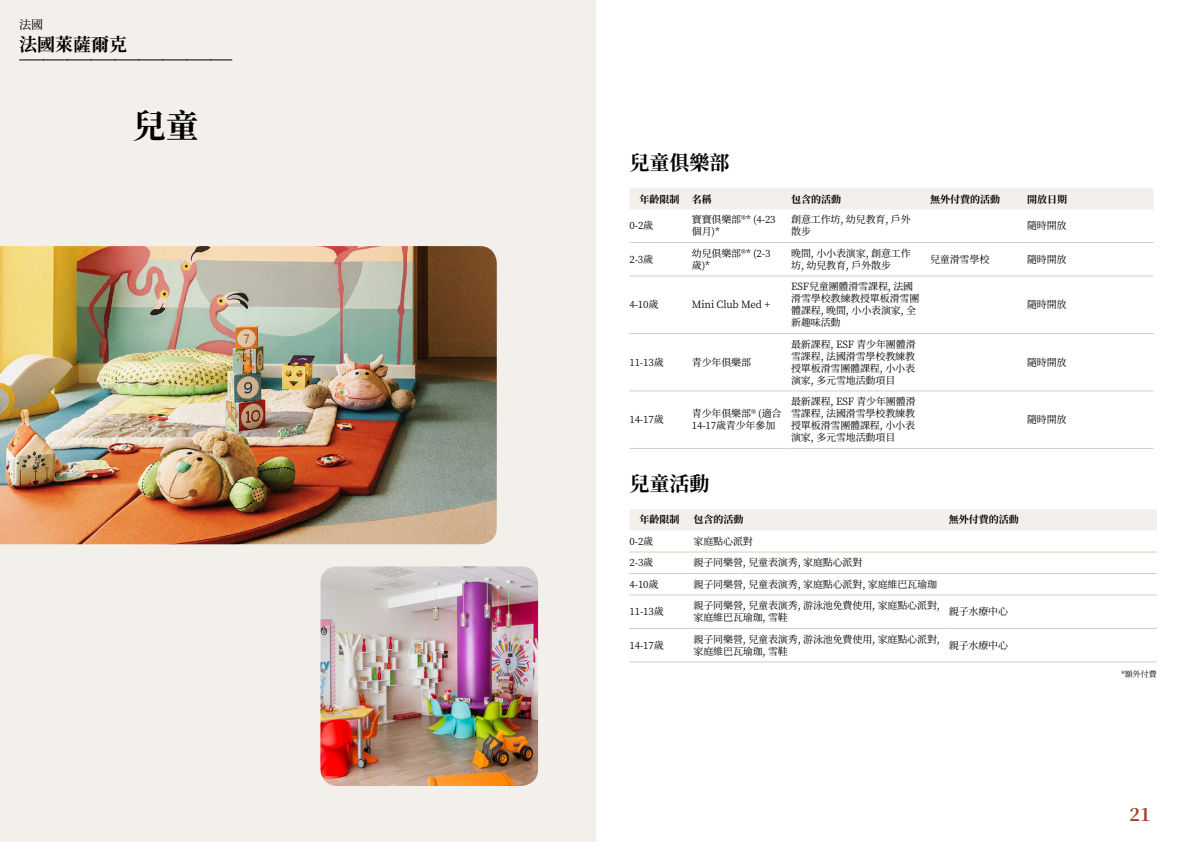
<style>
.page{position:relative;width:1191px;height:842px;background:#fff}
.page>*{position:absolute;margin:0;border:0;box-sizing:border-box;transform-origin:0 0}
.t1{font:700 33px "Noto Serif SC";color:#000}
.t2{font:700 20px "Noto Serif SC";color:#000}
.t3{font:700 18px "Noto Serif SC";color:#000}
.t4{font:700 18px "Noto Serif SC";color:#9d432c}
.t5{font:12px "Noto Serif SC";color:#000}
.t6{font:10px/12px "Noto Serif SC";letter-spacing:-.015em;color:#000}
.t7{font:700 10px "Noto Serif SC";color:#000}
.t8{font:8px "Noto Serif SC";color:#000}
</style>
<div class="page">
<div style="left:0;top:0;width:595px;height:842px;background:#f3f0ec"></div>
<img style="left:0;top:246px;width:497px;height:298px">
<img style="left:320px;top:566px;width:218px;height:220px">
<svg style="left:20px;top:60px;width:212px;height:1px"></svg>
<div style="left:630px;top:188px;width:523px;height:22px;background:#f3f0ec"></div>
<hr style="left:629px;top:242px;width:63px;height:1px;background:#d7cdc1">
<hr style="left:692px;top:242px;width:99px;height:1px;background:#d7cdc1">
<hr style="left:791px;top:242px;width:139px;height:1px;background:#d7cdc1">
<hr style="left:930px;top:242px;width:97px;height:1px;background:#d7cdc1">
<hr style="left:1027px;top:242px;width:126px;height:1px;background:#d7cdc1">
<hr style="left:629px;top:275px;width:63px;height:1px;background:#d7cdc1">
<hr style="left:692px;top:275px;width:99px;height:1px;background:#d7cdc1">
<hr style="left:791px;top:275px;width:139px;height:1px;background:#d7cdc1">
<hr style="left:930px;top:275px;width:97px;height:1px;background:#d7cdc1">
<hr style="left:1027px;top:275px;width:126px;height:1px;background:#d7cdc1">
<hr style="left:629px;top:333px;width:63px;height:1px;background:#d7cdc1">
<hr style="left:692px;top:333px;width:99px;height:1px;background:#d7cdc1">
<hr style="left:791px;top:333px;width:139px;height:1px;background:#d7cdc1">
<hr style="left:930px;top:333px;width:97px;height:1px;background:#d7cdc1">
<hr style="left:1027px;top:333px;width:126px;height:1px;background:#d7cdc1">
<hr style="left:629px;top:390px;width:63px;height:1px;background:#d7cdc1">
<hr style="left:692px;top:390px;width:99px;height:1px;background:#d7cdc1">
<hr style="left:791px;top:390px;width:139px;height:1px;background:#d7cdc1">
<hr style="left:930px;top:390px;width:97px;height:1px;background:#d7cdc1">
<hr style="left:1027px;top:390px;width:126px;height:1px;background:#d7cdc1">
<hr style="left:629px;top:448px;width:63px;height:1px;background:#d7cdc1">
<hr style="left:692px;top:448px;width:99px;height:1px;background:#d7cdc1">
<hr style="left:791px;top:448px;width:139px;height:1px;background:#d7cdc1">
<hr style="left:930px;top:448px;width:97px;height:1px;background:#d7cdc1">
<hr style="left:1027px;top:448px;width:126px;height:1px;background:#d7cdc1">
<div style="left:630px;top:509px;width:527px;height:21px;background:#f3f0ec"></div>
<hr style="left:629px;top:551px;width:64px;height:1px;background:#d7cdc1">
<hr style="left:693px;top:551px;width:255px;height:1px;background:#d7cdc1">
<hr style="left:948px;top:551px;width:209px;height:1px;background:#d7cdc1">
<hr style="left:629px;top:573px;width:64px;height:1px;background:#d7cdc1">
<hr style="left:693px;top:573px;width:255px;height:1px;background:#d7cdc1">
<hr style="left:948px;top:573px;width:209px;height:1px;background:#d7cdc1">
<hr style="left:629px;top:594px;width:64px;height:1px;background:#d7cdc1">
<hr style="left:693px;top:594px;width:255px;height:1px;background:#d7cdc1">
<hr style="left:948px;top:594px;width:209px;height:1px;background:#d7cdc1">
<hr style="left:629px;top:628px;width:64px;height:1px;background:#d7cdc1">
<hr style="left:693px;top:628px;width:255px;height:1px;background:#d7cdc1">
<hr style="left:948px;top:628px;width:209px;height:1px;background:#d7cdc1">
<hr style="left:629px;top:661px;width:64px;height:1px;background:#d7cdc1">
<hr style="left:693px;top:661px;width:255px;height:1px;background:#d7cdc1">
<hr style="left:948px;top:661px;width:209px;height:1px;background:#d7cdc1">
<p class="t5" style="left:19px;top:17px;width:25px">法國</p>
<h3 class="t3" style="left:19px;top:34px;width:110px">法國萊薩爾克</h3>
<h1 class="t1" style="left:133px;top:107px;width:67px">兒童</h1>
<h2 class="t2" style="left:629px;top:151px;width:101px">兒童俱樂部</h2>
<p class="t7" style="left:639px;top:193px;width:74px">年齡限制 名稱</p>
<p class="t7" style="left:791px;top:193px;width:51px">包含的活動</p>
<p class="t7" style="left:930px;top:193px;width:71px">無外付費的活動</p>
<p class="t7" style="left:1027px;top:193px;width:41px">開放日期</p>
<p class="t6" style="left:629px;top:220px;width:25px">0-2歲</p>
<p class="t6" style="left:692px;top:214px;width:85px">寶寶俱樂部®* (4-23個月)*</p>
<p class="t6" style="left:791px;top:214px;width:121px">創意工作坊, 幼兒教育, 戶外散步</p>
<p class="t6" style="left:1027px;top:220px;width:41px">隨時開放</p>
<p class="t6" style="left:629px;top:253px;width:25px">2-3歲</p>
<p class="t6" style="left:692px;top:247px;width:80px">幼兒俱樂部®* (2-3歲)*</p>
<p class="t6" style="left:791px;top:247px;width:121px">晚間, 小小表演家, 創意工作坊, 幼兒教育, 戶外散步</p>
<p class="t6" style="left:930px;top:253px;width:61px">兒童滑雪學校</p>
<p class="t6" style="left:1027px;top:253px;width:41px">隨時開放</p>
<p class="t6" style="left:629px;top:299px;width:30px">4-10歲</p>
<p class="t6" style="left:692px;top:299px;width:80px">Mini Club Med +</p>
<p class="t6" style="left:791px;top:281px;width:130px">ESF兒童團體滑雪課程, 法國滑雪學校教練教授單板滑雪團體課程, 晚間, 小小表演家, 全新趣味活動</p>
<p class="t6" style="left:1027px;top:299px;width:41px">隨時開放</p>
<p class="t6" style="left:629px;top:356px;width:36px">11-13歲</p>
<p class="t6" style="left:692px;top:356px;width:61px">青少年俱樂部</p>
<p class="t6" style="left:629px;top:414px;width:36px">14-17歲</p>
<p class="t6" style="left:692px;top:408px;width:91px">青少年俱樂部® (適合<br>14-17歲青少年參加</p>
<p class="t6" style="left:791px;top:338px;width:126px;text-align:justify">最新課程, ESF 青少年團體滑雪課程, 法國滑雪學校教練教授單板滑雪團體課程, 小小表演家, 多元雪地活動項目</p>
<p class="t6" style="left:791px;top:396px;width:126px;text-align:justify">最新課程, ESF 青少年團體滑雪課程, 法國滑雪學校教練教授單板滑雪團體課程, 小小表演家, 多元雪地活動項目</p>
<p class="t6" style="left:1027px;top:356px;width:41px">隨時開放</p>
<p class="t6" style="left:1027px;top:414px;width:41px">隨時開放</p>
<h2 class="t2" style="left:629px;top:472px;width:81px">兒童活動</h2>
<p class="t7" style="left:639px;top:514px;width:41px">年齡限制</p>
<p class="t7" style="left:693px;top:514px;width:51px">包含的活動</p>
<p class="t7" style="left:948px;top:514px;width:71px">無外付費的活動</p>
<p class="t6" style="left:629px;top:535px;width:25px">0-2歲</p>
<p class="t6" style="left:693px;top:535px;width:61px">家庭點心派對</p>
<p class="t6" style="left:629px;top:557px;width:25px">2-3歲</p>
<p class="t6" style="left:693px;top:557px;width:170px">親子同樂營, 兒童表演秀, 家庭點心派對</p>
<p class="t6" style="left:629px;top:578px;width:30px">4-10歲</p>
<p class="t6" style="left:693px;top:578px;width:245px">親子同樂營, 兒童表演秀, 家庭點心派對, 家庭維巴瓦瑜珈</p>
<p class="t6" style="left:629px;top:606px;width:36px">11-13歲</p>
<p class="t6" style="left:693px;top:600px;width:248px">親子同樂營, 兒童表演秀, 游泳池免費使用, 家庭點心派對,家庭維巴瓦瑜珈, 雪鞋</p>
<p class="t6" style="left:948px;top:606px;width:61px">親子水療中心</p>
<p class="t6" style="left:629px;top:639px;width:36px">14-17歲</p>
<p class="t6" style="left:693px;top:633px;width:248px">親子同樂營, 兒童表演秀, 游泳池免費使用, 家庭點心派對,家庭維巴瓦瑜珈, 雪鞋</p>
<p class="t6" style="left:948px;top:639px;width:61px">親子水療中心</p>
<p class="t8" style="left:1121px;top:669px;width:37px">*額外付費</p>
<h3 class="t4" style="left:1129px;top:804px;width:23px">21</h3>
</div>
